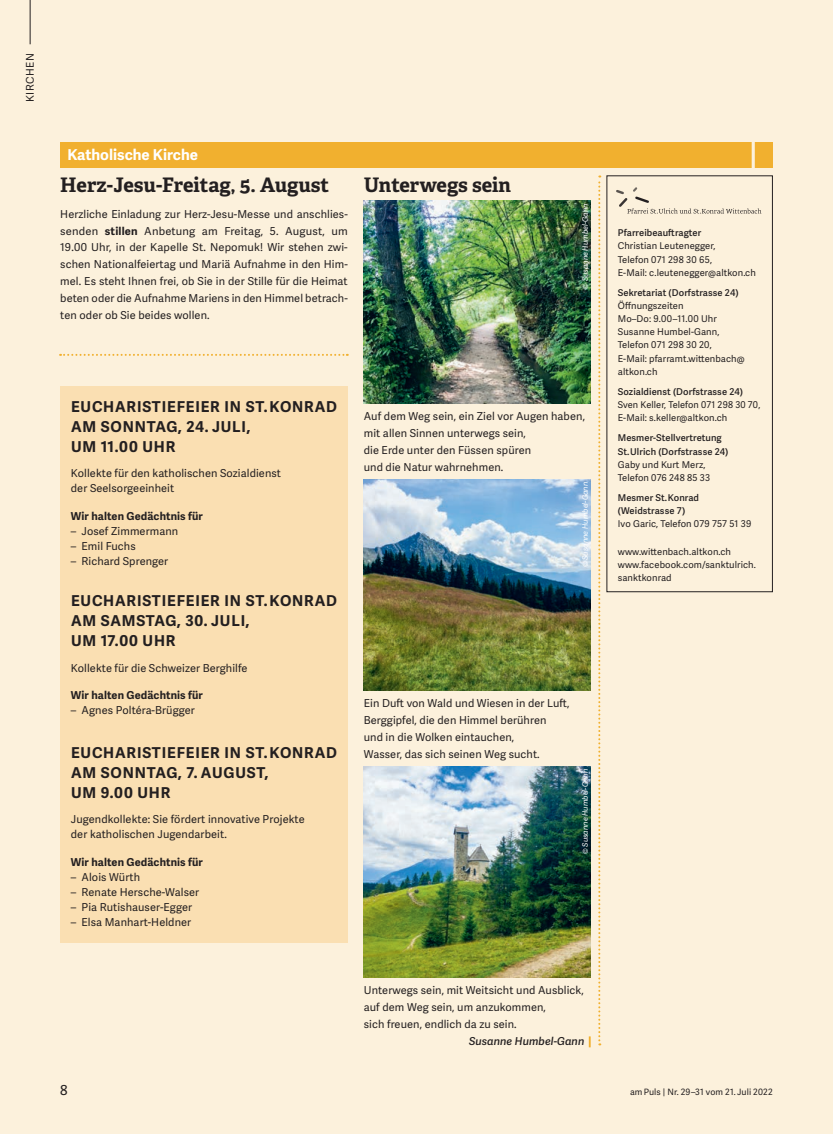
<style>
.page{position:relative;width:833px;height:1134px;background:#fcf1dc}
.page>*{position:absolute;margin:0;border:0;box-sizing:border-box;transform-origin:0 0}
._06_Nebenartikel_Tit{font:700 20px "Adelle";letter-spacing:-.005em;color:#231f20}
._07_Kasten_Titel_x04{font:700 15px/20px "Adelle Sans";letter-spacing:.055em;color:#231f20}
._09_Kirche_Hauptarti{font:700 15px "Adelle Sans";color:#fff}
.t1{font:13.75px "Adelle Sans";color:#231f20}
._06_Nebenartikel_Gru{font:11px/16.9px "Adelle Sans";letter-spacing:.01em;color:#231f20;text-align:justify}
._07_Kasten_Grundtext{font:11px/15px "Adelle Sans";letter-spacing:.01em;color:#231f20}
._07_Kasten_Zwischent{font:700 11px "Adelle Sans";letter-spacing:.01em;color:#231f20}
._10_Kirche_Nebenarti{font:italic 600 11px "Adelle Sans";letter-spacing:.005em;color:#231f20}
.t2{font:10.62px "Adelle Sans";letter-spacing:.05em;color:#231f20}
.t3{font:9.38px/13.1px "Adelle Sans";letter-spacing:.01em;color:#231f20}
.t4{font:600 9.38px/13.1px "Adelle Sans";letter-spacing:.01em;color:#231f20}
.t5{font:8.75px "Adelle Sans";letter-spacing:.01em;color:#231f20}
._06_Nebenartikel_Bil{font:italic 7.5px "Adelle Sans";color:#fff}
.s1{font-weight:700}
</style>
<div class="page">
<hr style="left:30px;top:0;width:1px;height:44px;background:#231f20">
<div style="left:60px;top:386px;width:288px;height:557px;background:#fadfb2"></div>
<img style="left:364px;top:201px;width:226px;height:202px">
<img style="left:364px;top:479px;width:226px;height:211px">
<img style="left:364px;top:766px;width:226px;height:211px">
<div style="left:60px;top:142px;width:712px;height:25px;background:#f1b02f"></div>
<svg style="left:751px;top:142px;width:4px;height:26px"></svg>
<svg style="left:60px;top:354px;width:288px;height:2px"></svg>
<svg style="left:598px;top:175px;width:2px;height:870px"></svg>
<svg style="left:616px;top:187px;width:145px;height:27px"></svg>
<p class="t2" style="left:24px;top:102px;width:50px;rotate:-90deg">KIRCHEN</p>
<p class="_09_Kirche_Hauptarti" style="left:67px;top:146px;width:132px">Katholische Kirche</p>
<p class="_06_Nebenartikel_Tit" style="left:60px;top:172px;width:271px">Herz-Jesu-Freitag, 5. August</p>
<p class="_06_Nebenartikel_Gru" style="left:60px;top:206px;width:289px">Herzliche Einladung zur Herz-Jesu-Messe und anschlies&shy;senden <span class="s1">stillen</span> Anbetung am Freitag, 5. August, um 19.00 Uhr, in der Kapelle St. Nepomuk! Wir stehen zwi&shy;schen Nationalfeiertag und Mariä Aufnahme in den Him&shy;mel. Es steht Ihnen frei, ob Sie in der Stille für die Heimat beten oder die Aufnahme Mariens in den Himmel betrach&shy;ten oder ob Sie beides wollen.</p>
<p class="_06_Nebenartikel_Tit" style="left:364px;top:172px;width:149px">Unterwegs sein</p>
<p class="_06_Nebenartikel_Bil" style="left:581px;top:289px;width:87px;rotate:-90deg">© Susanne Humbel-Gann</p>
<p class="_07_Kasten_Titel_x04" style="left:71px;top:397px;width:267px">EUCHARISTIEFEIER IN ST.KONRAD<br>AM SONNTAG, 24. JULI,<br>UM 11.00 UHR</p>
<p class="_07_Kasten_Grundtext" style="left:71px;top:466px;width:212px">Kollekte für den katholischen Sozialdienst der Seelsorgeeinheit</p>
<p class="_07_Kasten_Zwischent" style="left:71px;top:509px;width:133px">Wir halten Gedächtnis für</p>
<p class="_06_Nebenartikel_Gru" style="left:71px;top:523px;width:109px">– Josef Zimmermann</p>
<p class="_06_Nebenartikel_Gru" style="left:71px;top:538px;width:66px">– Emil Fuchs</p>
<p class="_06_Nebenartikel_Gru" style="left:71px;top:553px;width:99px">– Richard Sprenger</p>
<p class="_07_Kasten_Titel_x04" style="left:71px;top:591px;width:267px">EUCHARISTIEFEIER IN ST.KONRAD<br>AM SAMSTAG, 30. JULI,<br>UM 17.00 UHR</p>
<p class="_07_Kasten_Grundtext" style="left:71px;top:660px;width:178px">Kollekte für die Schweizer Berghilfe</p>
<p class="_07_Kasten_Zwischent" style="left:71px;top:688px;width:133px">Wir halten Gedächtnis für</p>
<p class="_06_Nebenartikel_Gru" style="left:71px;top:702px;width:125px">– Agnes Poltéra-Brügger</p>
<p class="_07_Kasten_Titel_x04" style="left:71px;top:743px;width:267px">EUCHARISTIEFEIER IN ST.KONRAD<br>AM SONNTAG, 7. AUGUST,<br>UM 9.00 UHR</p>
<p class="_07_Kasten_Grundtext" style="left:71px;top:812px;width:235px">Jugendkollekte: Sie fördert innovative Projekte der katholischen Jugendarbeit.</p>
<p class="_07_Kasten_Zwischent" style="left:71px;top:855px;width:133px">Wir halten Gedächtnis für</p>
<p class="_06_Nebenartikel_Gru" style="left:71px;top:869px;width:71px">– Alois Würth</p>
<p class="_06_Nebenartikel_Gru" style="left:71px;top:884px;width:130px">– Renate Hersche-Walser</p>
<p class="_06_Nebenartikel_Gru" style="left:71px;top:899px;width:123px">– Pia Rutishauser-Egger</p>
<p class="_06_Nebenartikel_Gru" style="left:71px;top:914px;width:122px">– Elsa Manhart-Heldner</p>
<p class="_06_Nebenartikel_Gru" style="left:364px;top:408px;width:223px">Auf dem Weg sein, ein Ziel vor Augen haben,</p>
<p class="_06_Nebenartikel_Gru" style="left:364px;top:425px;width:164px">mit allen Sinnen unterwegs sein,</p>
<p class="_06_Nebenartikel_Gru" style="left:364px;top:442px;width:169px">die Erde unter den Füssen spüren</p>
<p class="_06_Nebenartikel_Gru" style="left:364px;top:459px;width:141px">und die Natur wahrnehmen.</p>
<p class="_06_Nebenartikel_Bil" style="left:581px;top:567px;width:87px;rotate:-90deg">© Susanne Humbel-Gann</p>
<p class="_06_Nebenartikel_Gru" style="left:364px;top:695px;width:207px">Ein Duft von Wald und Wiesen in der Luft,</p>
<p class="_06_Nebenartikel_Gru" style="left:364px;top:712px;width:184px">Berggipfel, die den Himmel berühren</p>
<p class="_06_Nebenartikel_Gru" style="left:364px;top:729px;width:152px">und in die Wolken eintauchen,</p>
<p class="_06_Nebenartikel_Gru" style="left:364px;top:746px;width:177px">Wasser, das sich seinen Weg sucht.</p>
<p class="_06_Nebenartikel_Bil" style="left:581px;top:854px;width:87px;rotate:-90deg">© Susanne Humbel-Gann</p>
<p class="_06_Nebenartikel_Gru" style="left:364px;top:982px;width:222px">Unterwegs sein, mit Weitsicht und Ausblick,</p>
<p class="_06_Nebenartikel_Gru" style="left:364px;top:999px;width:184px">auf dem Weg sein, um anzukommen,</p>
<p class="_06_Nebenartikel_Gru" style="left:364px;top:1016px;width:154px">sich freuen, endlich da zu sein.</p>
<p class="_10_Kirche_Nebenarti" style="left:469px;top:1034px;width:117px">Susanne Humbel-Gann</p>
<p class="t4" style="left:618px;top:227px;width:85px">Pfarreibeauftragter</p>
<p class="t3" style="left:618px;top:240px;width:140px">Christian Leutenegger,<br>Telefon 071 298 30 65,<br>E-Mail: c.leutenegger@altkon.ch</p>
<p class="t4" style="left:618px;top:286px;width:122px">Sekretariat (Dorfstrasse 24)</p>
<p class="t3" style="left:618px;top:299px;width:100px">Öffnungszeiten<br>Mo–Do: 9.00–11.00 Uhr</p>
<p class="t3" style="left:618px;top:326px;width:128px">Susanne Humbel-Gann,<br>Telefon 071 298 30 20,<br>E-Mail: pfarramt.wittenbach@ altkon.ch</p>
<p class="t4" style="left:618px;top:385px;width:127px">Sozialdienst (Dorfstrasse 24)</p>
<p class="t3" style="left:618px;top:398px;width:144px">Sven Keller, Telefon 071 298 30 70,<br>E-Mail: s.keller@altkon.ch</p>
<p class="t4" style="left:618px;top:432px;width:112px">Mesmer-Stellvertretung<br>St.Ulrich (Dorfstrasse 24)</p>
<p class="t3" style="left:618px;top:458px;width:94px">Gaby und Kurt Merz,<br>Telefon 076 248 85 33</p>
<p class="t4" style="left:618px;top:491px;width:83px">Mesmer St.Konrad (Weidstrasse 7)</p>
<p class="t3" style="left:618px;top:518px;width:135px">Ivo Garic, Telefon 079 757 51 39</p>
<p class="t3" style="left:618px;top:545px;width:115px">www.wittenbach.altkon.ch</p>
<p class="t3" style="left:618px;top:558px;width:140px">www.facebook.com/sanktulrich. sanktkonrad</p>
<p class="t1" style="left:60px;top:1082px;width:9px">8</p>
<p class="t5" style="left:630px;top:1087px;width:144px">am Puls | Nr. 29–31 vom 21. Juli 2022</p>
</div>
